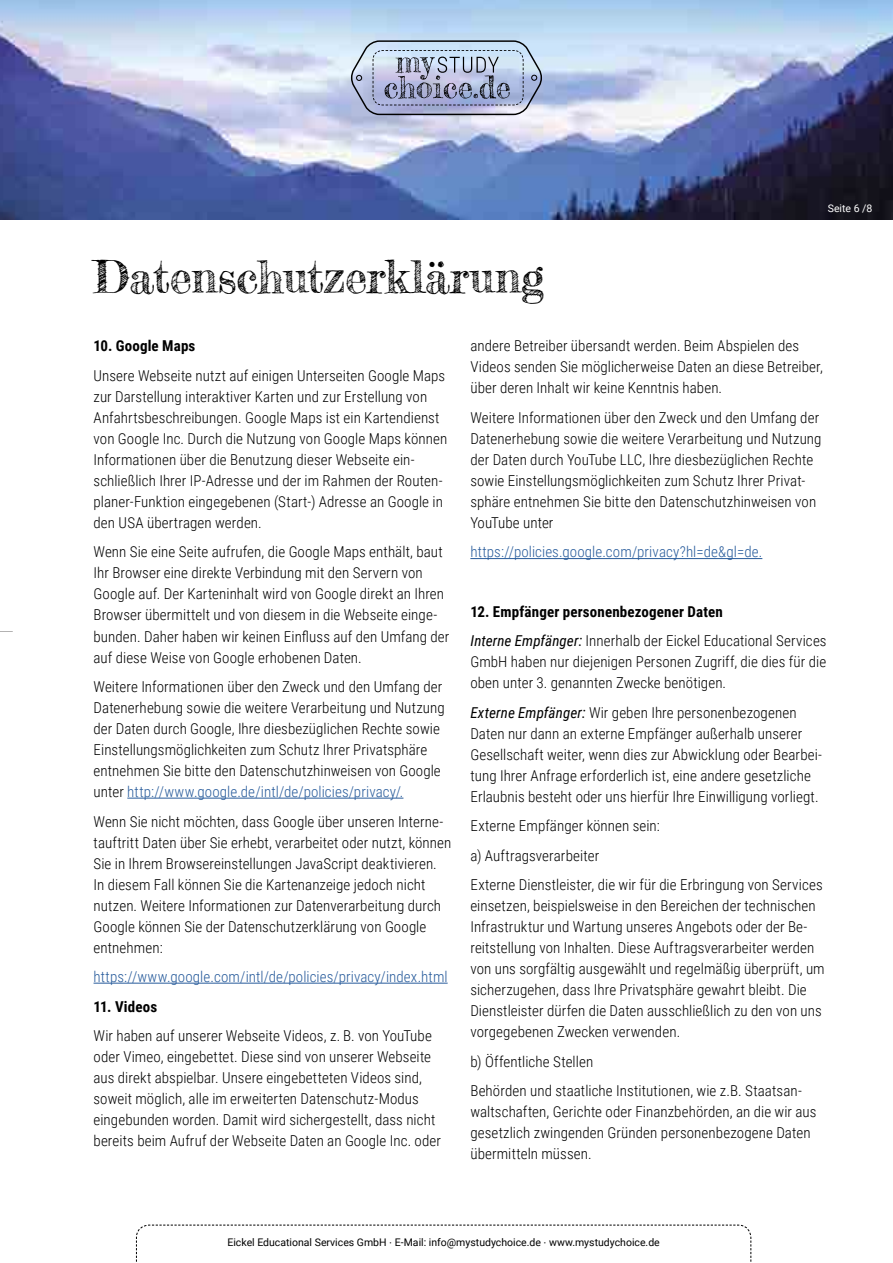
<style>
.page{position:relative;width:893px;height:1263px;background:#fff}
.page>*{position:absolute;margin:0;border:0;box-sizing:border-box;transform-origin:0 0}
.t1{font:45px "Frederickathe Great";letter-spacing:-.01em;color:#000}
.t2{font:300 15px/21px "Roboto Condensed";letter-spacing:.005em;color:#000}
.t3{font:300 15px "Roboto Condensed";letter-spacing:.005em;color:#275b9b}
.t4{font:700 15px "Roboto Condensed";letter-spacing:.01em;color:#000}
.t5{font:10.5px "Roboto";color:#000}
.t6{font:10.5px "Roboto";color:#fff}
.s1{color:#275b9b}
.s2{font-weight:700}
.s3{font-weight:400;font-style:italic}
.s4{font-family:"Frutiger LT Std"}
</style>
<div class="page">
<img style="left:0;top:0;width:893px;height:219px">
<svg style="left:0;top:631px;width:13px;height:1px"></svg>
<svg style="left:351px;top:40px;width:191px;height:75px"></svg>
<svg style="left:136px;top:1224px;width:616px;height:38px"></svg>
<hr style="left:127px;top:798px;width:276px;height:1px;background:#275b9b">
<hr style="left:94px;top:983px;width:354px;height:1px;background:#275b9b">
<hr style="left:470px;top:558px;width:292px;height:1px;background:#275b9b">
<p class="t6" style="left:828px;top:201px;width:46px">Seite 6 /8</p>
<h1 class="t1" style="left:94px;top:249px;width:452px">Datenschutzerklärung</h1>
<p class="t4" style="left:94px;top:336px;width:103px">10. Google Maps</p>
<p class="t2" style="left:94px;top:365px;width:355px">Unsere Webseite nutzt auf einigen Unterseiten Google Maps zur Darstellung interaktiver Karten und zur Erstellung von Anfahrtsbeschreibungen. Google Maps ist ein Kartendienst von Google Inc. Durch die Nutzung von Google Maps können Informationen über die Benutzung dieser Webseite ein&shy;schließlich Ihrer IP-Adresse und der im Rahmen der Routen&shy;planer-Funktion eingegebenen (Start-) Adresse an Google in den USA übertragen werden.</p>
<p class="t2" style="left:94px;top:541px;width:357px">Wenn Sie eine Seite aufrufen, die Google Maps enthält, baut Ihr Browser eine direkte Verbindung mit den Servern von Google auf. Der Karteninhalt wird von Google direkt an Ihren Browser übermittelt und von diesem in die Webseite einge&shy;bunden. Daher haben wir keinen Einfluss auf den Umfang der auf diese Weise von Google erhobenen Daten.</p>
<p class="t2" style="left:94px;top:676px;width:353px">Weitere Informationen über den Zweck und den Umfang der Datenerhebung sowie die weitere Verarbeitung und Nutzung der Daten durch Google, Ihre diesbezüglichen Rechte sowie Einstellungsmöglichkeiten zum Schutz Ihrer Privatsphäre entnehmen Sie bitte den Datenschutzhinweisen von Google unter <span class="s1">http://www.google.de/intl/de/policies/privacy/.</span></p>
<p class="t2" style="left:94px;top:810px;width:359px">Wenn Sie nicht möchten, dass Google über unseren Interne&shy;tauftritt Daten über Sie erhebt, verarbeitet oder nutzt, können Sie in Ihrem Browsereinstellungen JavaScript deaktivieren.<br>In diesem Fall können Sie die Kartenanzeige jedoch nicht nutzen. Weitere Informationen zur Datenverarbeitung durch Google können Sie der Datenschutzerklärung von Google entnehmen:</p>
<p class="t3" style="left:94px;top:966px;width:356px">https://www.google.com/intl/de/policies/privacy/index.html</p>
<p class="t4" style="left:94px;top:996px;width:65px">11. Videos</p>
<p class="t2" style="left:94px;top:1025px;width:349px">Wir haben auf unserer Webseite Videos, z. B. von YouTube oder Vimeo, eingebettet. Diese sind von unserer Webseite aus direkt abspielbar. Unsere eingebetteten Videos sind, soweit möglich, alle im erweiterten Datenschutz-Modus eingebunden worden. Damit wird sichergestellt, dass nicht bereits beim Aufruf der Webseite Daten an Google Inc. oder</p>
<p class="t2" style="left:470px;top:335px;width:354px">andere Betreiber übersandt werden. Beim Abspielen des<br>Videos senden Sie möglicherweise Daten an diese Betreiber, über deren Inhalt wir keine Kenntnis haben.</p>
<p class="t2" style="left:470px;top:407px;width:353px">Weitere Informationen über den Zweck und den Umfang der Datenerhebung sowie die weitere Verarbeitung und Nutzung der Daten durch YouTube LLC, Ihre diesbezüglichen Rechte sowie Einstellungsmöglichkeiten zum Schutz Ihrer Privat&shy;sphäre entnehmen Sie bitte den Datenschutzhinweisen von YouTube unter</p>
<p class="t3" style="left:470px;top:542px;width:293px">https://policies.google.com/privacy?hl=de&amp;gl=de.</p>
<p class="t2" style="left:470px;top:596px;width:358px;line-height:29.5px"><span class="s2">12. Empfänger personenbezogener Daten<br></span><span class="s3">Interne Empfänger:</span> Innerhalb der Eickel Educational Services</p>
<p class="t2" style="left:470px;top:651px;width:357px">GmbH haben nur diejenigen Personen Zugriff, die dies für die oben unter 3. genannten Zwecke benötigen.</p>
<p class="t2" style="left:470px;top:701px;width:353px"><span class="s3">Externe Empfänger:</span> Wir geben Ihre personenbezogenen Daten nur dann an externe Empfänger außerhalb unserer Gesellschaft weiter, wenn dies zur Abwicklung oder Bearbei&shy;tung Ihrer Anfrage erforderlich ist, eine andere gesetzliche Erlaubnis besteht oder uns hierfür Ihre Einwilligung vorliegt.</p>
<p class="t2" style="left:470px;top:810px;width:354px;line-height:29.5px">Externe Empfänger können sein:<br>a) Auftragsverarbeiter<br>Externe Dienstleister, die wir für die Erbringung von Services</p>
<p class="t2" style="left:470px;top:895px;width:356px">einsetzen, beispielsweise in den Bereichen der technischen Infrastruktur und Wartung unseres Angebots oder der Be&shy;reitstellung von Inhalten. Diese Auftragsverarbeiter werden von uns sorgfältig ausgewählt und regelmäßig überprüft, um sicherzugehen, dass Ihre Privatsphäre gewahrt bleibt. Die Dienstleister dürfen die Daten ausschließlich zu den von uns vorgegebenen Zwecken verwenden.</p>
<p class="t2" style="left:470px;top:1046px;width:333px;line-height:29.5px">b) Öffentliche Stellen<br>Behörden und staatliche Institutionen, wie z.B. Staatsan-</p>
<p class="t2" style="left:470px;top:1101px;width:348px">waltschaften, Gerichte oder Finanzbehörden, an die wir aus gesetzlich zwingenden Gründen personenbezogene Daten übermitteln müssen.</p>
<p class="t5" style="left:227px;top:1235px;width:434px">Eickel Educational Services GmbH <span class="s4">∙</span> E-Mail: info@mystudychoice.de <span class="s4">∙</span> www.mystudychoice.de</p>
</div>
